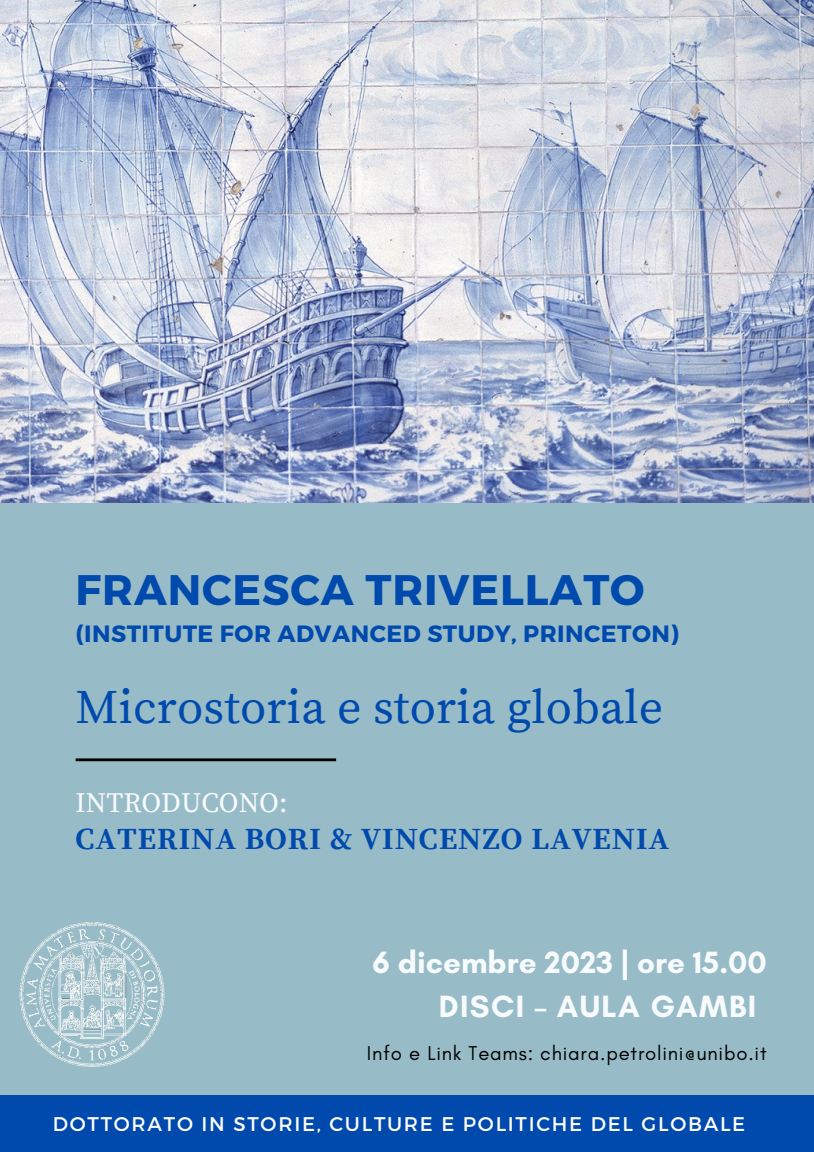
<style>
.page{position:relative;width:814px;height:1152px;background:#fff}
.page>*{position:absolute;margin:0;border:0;box-sizing:border-box;transform-origin:0 0}
.t1{font:47.7px "Source Serif Pro";letter-spacing:.005em;color:#004aad}
.t2{font:700 42.67px "Montserrat";letter-spacing:.02em;color:#004aad}
.t3{font:700 31.35px "Glacial Indifference";color:#f8fbfd}
.t4{font:700 31.35px "Glacial Indifference";letter-spacing:.045em;color:#f8fbfd}
.t5{font:700 30.6px "Source Serif Pro";letter-spacing:.03em;color:#004aad}
.t6{font:27.9px "Source Serif Pro";color:#f8fbfd}
.t7{font:700 23.55px "Montserrat";letter-spacing:.02em;color:#004aad}
.t8{font:20.4px "Glacial Indifference";letter-spacing:.04em;color:#000}
.t9{font:19.73px "Montserrat";letter-spacing:.085em;color:#fff}
</style>
<div class="page">
<div style="left:0;top:370px;width:814px;height:782px;background:#97bcc7"></div>
<img style="left:19px;top:923px;width:146px;height:144px">
<div style="left:0;top:1095px;width:814px;height:57px;background:#004aad"></div>
<img style="left:0;top:0;width:814px;height:503px">
<hr style="left:76px;top:758px;width:260px;height:3px;background:#000">
<p class="t2" style="left:76px;top:562px;width:571px">FRANCESCA TRIVELLATO</p>
<p class="t7" style="left:76px;top:618px;width:605px">(INSTITUTE FOR ADVANCED STUDY, PRINCETON)</p>
<p class="t1" style="left:76px;top:679px;width:589px">Microstoria e storia globale</p>
<p class="t6" style="left:76px;top:787px;width:213px">INTRODUCONO:</p>
<p class="t5" style="left:76px;top:821px;width:595px">CATERINA BORI &amp; VINCENZO LAVENIA</p>
<p class="t3" style="left:372px;top:943px;width:396px">6 dicembre 2023 | ore 15.00</p>
<p class="t4" style="left:439px;top:987px;width:319px">DISCI – AULA GAMBI</p>
<p class="t8" style="left:367px;top:1040px;width:401px">Info e Link Teams: chiara.petrolini@unibo.it</p>
<p class="t9" style="left:53px;top:1111px;width:694px">DOTTORATO IN STORIE, CULTURE E POLITICHE DEL GLOBALE</p>
</div>
